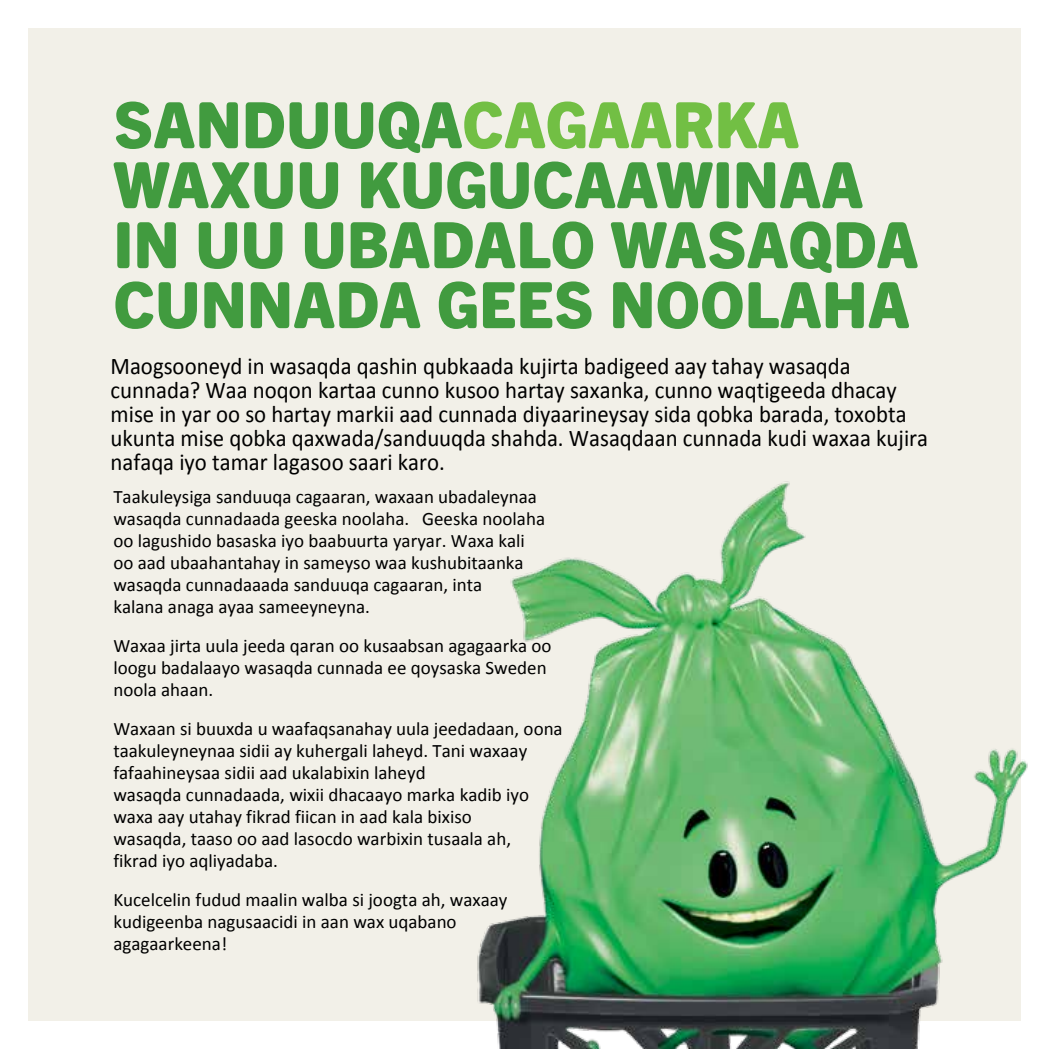
<style>
.page{position:relative;width:1049px;height:1049px;background:#fff}
.page>*{position:absolute;margin:0;border:0;box-sizing:border-box;transform-origin:0 0}
.t1{font:800 64px/60px "Trade Gothic Next SR Pro";color:#419b3f}
.t2{font:24px/24px "Calibri";color:#000;scale:.95 1}
.t3{font:19px/22px "Calibri";color:#000}
.s1{color:#72bf44}
</style>
<div class="page">
<div style="left:28px;top:28px;width:992px;height:992px;background:#f2f0e8"></div>
<img style="left:405px;top:427px;width:623px;height:622px">
<h1 class="t1" style="left:113px;top:91px;width:807px">SANDUUQA<span class="s1">CAGAARKA<br></span>WAXUU KUGUCAAWINAA<br>IN UU UBADALO WASAQDA<br>CUNNADA GEES NOOLAHA</h1>
<p class="t2" style="left:111px;top:354px;width:862px">Maogsooneyd in wasaqda qashin qubkaada kujirta badigeed aay tahay wasaqda cunnada? Waa noqon kartaa cunno kusoo hartay saxanka, cunno waqtigeeda dhacay mise in yar oo so hartay markii aad cunnada diyaarineysay sida qobka barada, toxobta ukunta mise qobka qaxwada/sanduuqda shahda. Wasaqdaan cunnada kudi waxaa kujira nafaqa iyo tamar lagasoo saari karo.</p>
<p class="t3" style="left:113px;top:486px;width:433px">Taakuleysiga sanduuqa cagaaran, waxaan ubadaleynaa wasaqda cunnadaada geeska noolaha. Geeska noolaha oo lagushido basaska iyo baabuurta yaryar. Waxa kali oo aad ubaahantahay in sameyso waa kushubitaanka wasaqda cunnadaaada sanduuqa cagaaran, inta<br>kalana anaga ayaa sameeyneyna.</p>
<p class="t3" style="left:113px;top:635px;width:439px">Waxaa jirta uula jeeda qaran oo kusaabsan agagaarka oo loogu badalaayo wasaqda cunnada ee qoysaska Sweden noola ahaan.</p>
<p class="t3" style="left:113px;top:718px;width:451px">Waxaan si buuxda u waafaqsanahay uula jeedadaan, oona taakuleyneynaa sidii ay kuhergali laheyd. Tani waxaay fafaahineysaa sidii aad ukalabixin laheyd<br>wasaqda cunnadaada, wixii dhacaayo marka kadib iyo waxa aay utahay fikrad fiican in aad kala bixiso<br>wasaqda, taaso oo aad lasocdo warbixin tusaala ah,<br>fikrad iyo aqliyadaba.</p>
<p class="t3" style="left:113px;top:889px;width:396px">Kucelcelin fudud maalin walba si joogta ah, waxaay kudigeenba nagusaacidi in aan wax uqabano agagaarkeena!</p>
</div>
